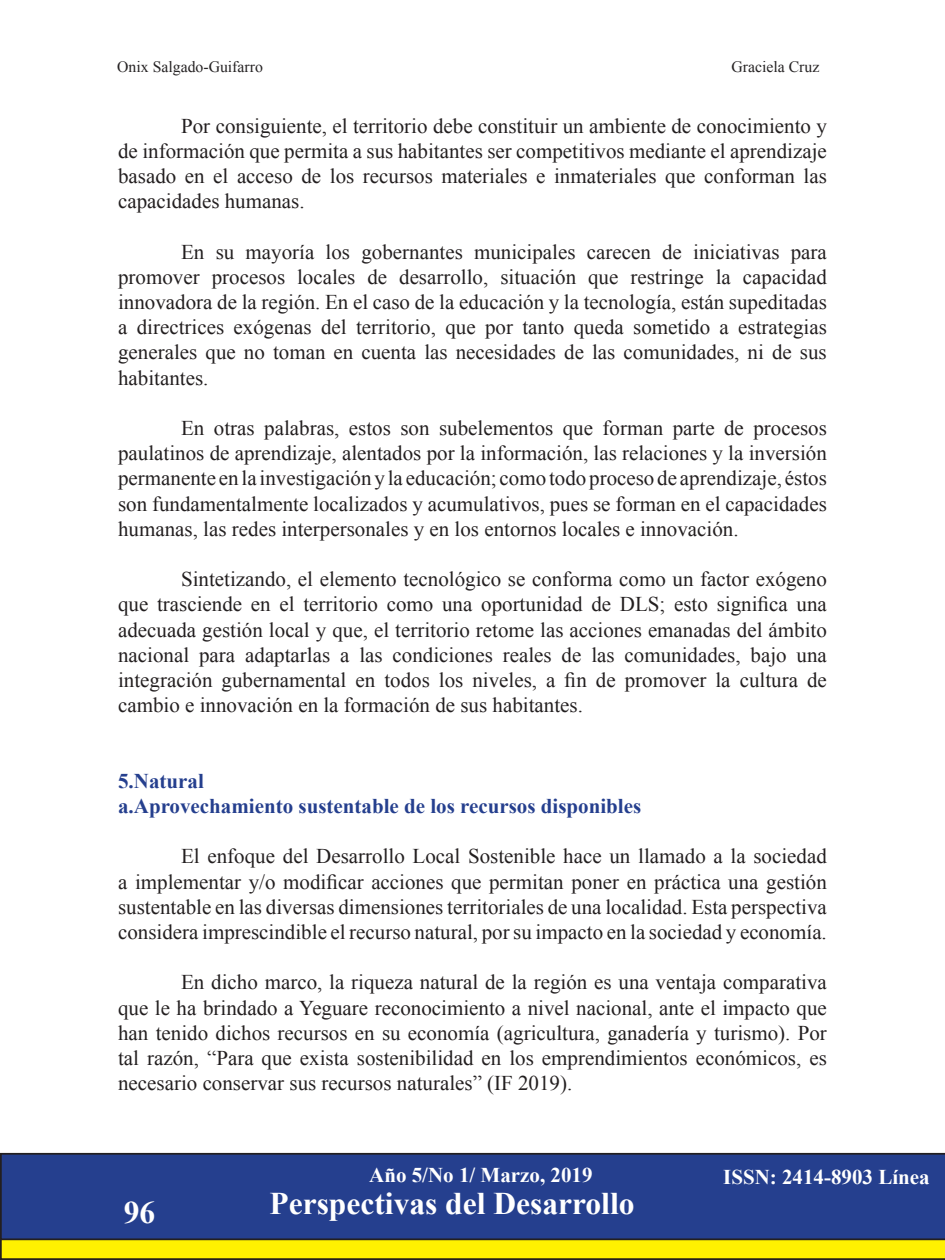
<style>
.page{position:relative;width:945px;height:1260px;background:#fff}
.page>*{position:absolute;margin:0;border:0;box-sizing:border-box;transform-origin:0 0}
.t1{font:700 31.5px "Times New Roman";color:#fff}
.t2{font:21px/25.2px "Times New Roman";color:#231f20;text-align:justify}
.t3{font:700 21px "Times New Roman";color:#253f8e}
.t4{font:700 21px "Times New Roman";color:#fff}
.t5{font:15.75px "Times New Roman";color:#262324}
</style>
<div class="page">
<svg style="left:0;top:1240px;width:945px;height:20px;background:#e8db04"></svg>
<div style="left:0;top:1153px;width:945px;height:87px;background:#253f8e"></div>
<p class="t5" style="left:117px;top:55px;width:147px">Onix Salgado-Guifarro</p>
<p class="t5" style="left:731px;top:55px;width:89px">Graciela Cruz</p>
<p class="t2" style="left:118px;top:112px;width:710px;text-indent:63px">Por consiguiente, el territorio debe constituir un ambiente de conocimiento y de información que permita a sus habitantes ser competitivos mediante el aprendizaje basado en el acceso de los recursos materiales e inmateriales que conforman las capacidades humanas.</p>
<p class="t2" style="left:118px;top:238px;width:710px;text-indent:63px">En su mayoría los gobernantes municipales carecen de iniciativas para promover procesos locales de desarrollo, situación que restringe la capacidad innovadora de la región. En el caso de la educación y la tecnología, están supeditadas a directrices exógenas del territorio, que por tanto queda sometido a estrategias generales que no toman en cuenta las necesidades de las comunidades, ni de sus habitantes.</p>
<p class="t2" style="left:118px;top:415px;width:710px;text-indent:63px">En otras palabras, estos son subelementos que forman parte de procesos paulatinos de aprendizaje, alentados por la información, las relaciones y la inversión permanente en la investigación y la educación; como todo proceso de aprendizaje, éstos son fundamentalmente localizados y acumulativos, pues se forman en el capacidades humanas, las redes interpersonales y en los entornos locales e innovación.</p>
<p class="t2" style="left:118px;top:566px;width:710px;text-indent:63px">Sintetizando, el elemento tecnológico se conforma como un factor exógeno que trasciende en el territorio como una oportunidad de DLS; esto significa una adecuada gestión local y que, el territorio retome las acciones emanadas del ámbito nacional para adaptarlas a las condiciones reales de las comunidades, bajo una integración gubernamental en todos los niveles, a fin de promover la cultura de cambio e innovación en la formación de sus habitantes.</p>
<p class="t3" style="left:118px;top:766px;width:87px">5.Natural</p>
<p class="t3" style="left:118px;top:791px;width:525px">a.Aprovechamiento sustentable de los recursos disponibles</p>
<p class="t2" style="left:118px;top:843px;width:710px;text-indent:63px">El enfoque del Desarrollo Local Sostenible hace un llamado a la sociedad a implementar y/o modificar acciones que permitan poner en práctica una gestión sustentable en las diversas dimensiones territoriales de una localidad. Esta perspectiva considera imprescindible el recurso natural, por su impacto en la sociedad y economía.</p>
<p class="t2" style="left:118px;top:969px;width:710px;text-indent:63px">En dicho marco, la riqueza natural de la región es una ventaja comparativa que le ha brindado a Yeguare reconocimiento a nivel nacional, ante el impacto que han tenido dichos recursos en su economía (agricultura, ganadería y turismo). Por tal razón, “Para que exista sostenibilidad en los emprendimientos económicos, es necesario conservar sus recursos naturales” (IF 2019).</p>
<h1 class="t1" style="left:124px;top:1190px;width:33px">96</h1>
<p class="t4" style="left:369px;top:1160px;width:225px">Año 5/No 1/ Marzo, 2019</p>
<p class="t4" style="left:723px;top:1161px;width:208px">ISSN: 2414-8903 Línea</p>
<h1 class="t1" style="left:270px;top:1181px;width:367px">Perspectivas del Desarrollo</h1>
</div>
